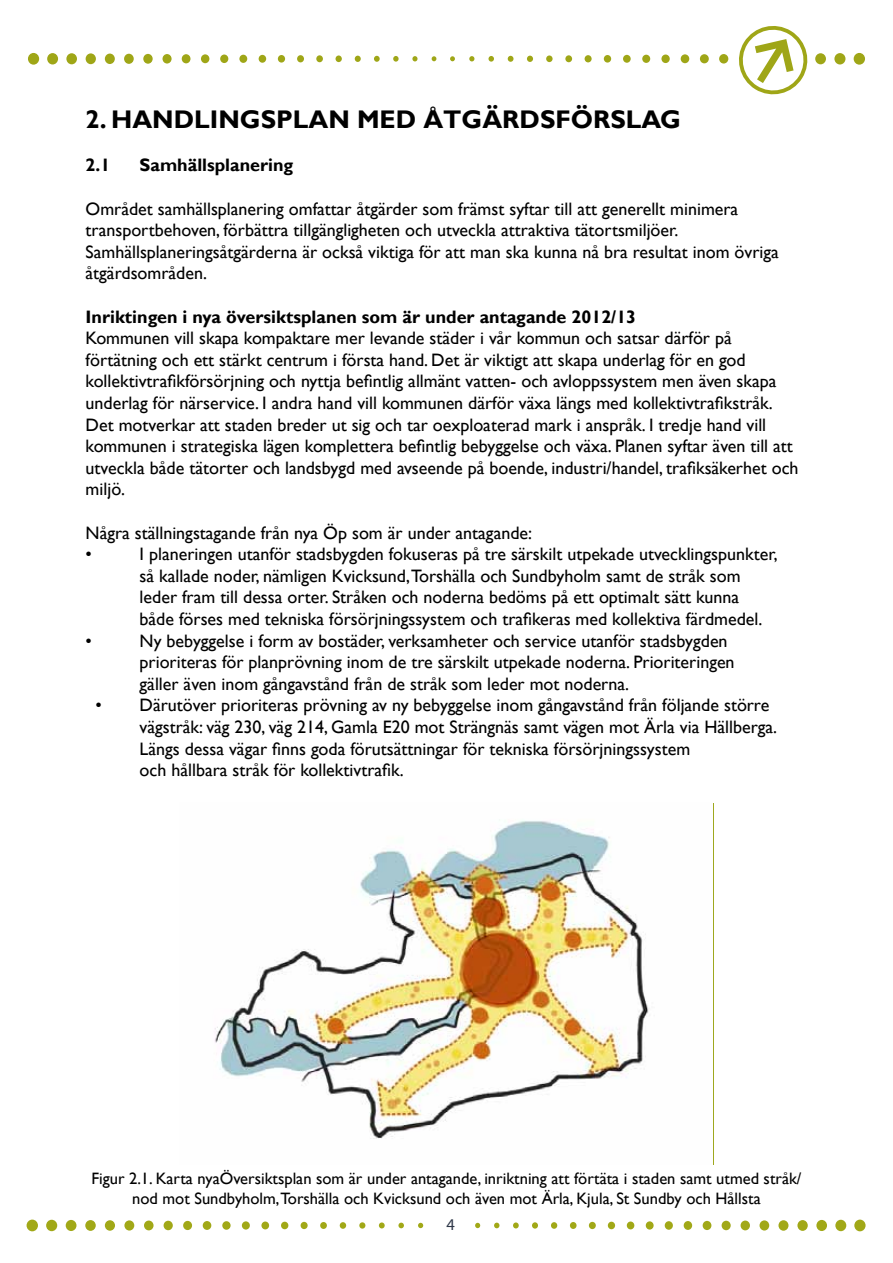
<style>
.page{position:relative;width:893px;height:1263px;background:#fff}
.page>*{position:absolute;margin:0;border:0;box-sizing:border-box;transform-origin:0 0}
.t1{font:700 25.5px "Gill Sans";color:#000}
.t2{font:18px/21.6px "Gill Sans";color:#000}
.t3{font:700 18px "Gill Sans";color:#000}
.t4{font:16.5px/19.8px "Gill Sans";color:#000;text-align:center}
.t5{font:16.5px "Myriad Pro";color:#2e3748}
</style>
<div class="page">
<div style="left:854px;top:53px;width:11px;height:12px;background:#9fa617;border-radius:50%"></div>
<div style="left:834px;top:53px;width:11px;height:11px;background:#9fa617;border-radius:50%"></div>
<div style="left:815px;top:53px;width:11px;height:11px;background:#9fa617;border-radius:50%"></div>
<div style="left:719px;top:54px;width:9px;height:10px;background:#9fa617;border-radius:50%"></div>
<div style="left:700px;top:54px;width:9px;height:9px;background:#9fa617;border-radius:50%"></div>
<div style="left:681px;top:54px;width:8px;height:9px;background:#9fa617;border-radius:50%"></div>
<div style="left:661px;top:55px;width:9px;height:8px;background:#9fa617;border-radius:50%"></div>
<div style="left:642px;top:55px;width:8px;height:8px;background:#9fa617;border-radius:50%"></div>
<div style="left:623px;top:55px;width:8px;height:8px;background:#9fa617;border-radius:50%"></div>
<div style="left:604px;top:55px;width:7px;height:8px;background:#9fa617;border-radius:50%"></div>
<div style="left:585px;top:55px;width:7px;height:7px;background:#9fa617;border-radius:50%"></div>
<div style="left:565px;top:55px;width:7px;height:7px;background:#9fa617;border-radius:50%"></div>
<div style="left:546px;top:55px;width:7px;height:7px;background:#9fa617;border-radius:50%"></div>
<svg style="left:527px;top:56px;width:6px;height:6px"></svg>
<svg style="left:508px;top:56px;width:5px;height:6px"></svg>
<svg style="left:488px;top:56px;width:6px;height:6px"></svg>
<svg style="left:469px;top:56px;width:5px;height:5px"></svg>
<svg style="left:450px;top:56px;width:5px;height:5px"></svg>
<div style="left:28px;top:53px;width:11px;height:12px;background:#9fa617;border-radius:50%"></div>
<div style="left:47px;top:53px;width:11px;height:11px;background:#9fa617;border-radius:50%"></div>
<div style="left:66px;top:53px;width:11px;height:11px;background:#9fa617;border-radius:50%"></div>
<div style="left:86px;top:53px;width:10px;height:11px;background:#9fa617;border-radius:50%"></div>
<div style="left:105px;top:54px;width:10px;height:10px;background:#9fa617;border-radius:50%"></div>
<div style="left:124px;top:54px;width:10px;height:10px;background:#9fa617;border-radius:50%"></div>
<div style="left:143px;top:54px;width:10px;height:10px;background:#9fa617;border-radius:50%"></div>
<div style="left:163px;top:54px;width:9px;height:10px;background:#9fa617;border-radius:50%"></div>
<div style="left:182px;top:54px;width:8px;height:9px;background:#9fa617;border-radius:50%"></div>
<div style="left:201px;top:54px;width:8px;height:9px;background:#9fa617;border-radius:50%"></div>
<div style="left:220px;top:55px;width:8px;height:8px;background:#9fa617;border-radius:50%"></div>
<div style="left:239px;top:55px;width:8px;height:8px;background:#9fa617;border-radius:50%"></div>
<div style="left:259px;top:55px;width:7px;height:8px;background:#9fa617;border-radius:50%"></div>
<div style="left:278px;top:55px;width:7px;height:8px;background:#9fa617;border-radius:50%"></div>
<div style="left:297px;top:55px;width:7px;height:7px;background:#9fa617;border-radius:50%"></div>
<div style="left:316px;top:55px;width:7px;height:7px;background:#9fa617;border-radius:50%"></div>
<div style="left:336px;top:55px;width:6px;height:7px;background:#9fa617;border-radius:50%"></div>
<svg style="left:355px;top:56px;width:6px;height:6px"></svg>
<svg style="left:374px;top:56px;width:6px;height:6px"></svg>
<svg style="left:393px;top:56px;width:6px;height:6px"></svg>
<svg style="left:412px;top:56px;width:5px;height:5px"></svg>
<svg style="left:432px;top:56px;width:4px;height:5px"></svg>
<svg style="left:739px;top:26px;width:69px;height:69px"></svg>
<div style="left:27px;top:1219px;width:11px;height:12px;background:#a1a817;border-radius:50%"></div>
<div style="left:46px;top:1220px;width:11px;height:11px;background:#a1a817;border-radius:50%"></div>
<div style="left:66px;top:1220px;width:10px;height:11px;background:#a1a817;border-radius:50%"></div>
<div style="left:85px;top:1220px;width:11px;height:11px;background:#a1a817;border-radius:50%"></div>
<div style="left:105px;top:1220px;width:10px;height:11px;background:#a1a817;border-radius:50%"></div>
<div style="left:124px;top:1220px;width:10px;height:10px;background:#a1a817;border-radius:50%"></div>
<div style="left:144px;top:1220px;width:10px;height:10px;background:#a1a817;border-radius:50%"></div>
<div style="left:164px;top:1221px;width:9px;height:9px;background:#a1a817;border-radius:50%"></div>
<div style="left:183px;top:1221px;width:9px;height:9px;background:#a1a817;border-radius:50%"></div>
<div style="left:203px;top:1221px;width:8px;height:9px;background:#a1a817;border-radius:50%"></div>
<div style="left:222px;top:1221px;width:9px;height:9px;background:#a1a817;border-radius:50%"></div>
<div style="left:242px;top:1221px;width:8px;height:8px;background:#a1a817;border-radius:50%"></div>
<div style="left:261px;top:1221px;width:8px;height:8px;background:#a1a817;border-radius:50%"></div>
<div style="left:281px;top:1222px;width:7px;height:7px;background:#a1a817;border-radius:50%"></div>
<div style="left:301px;top:1222px;width:7px;height:7px;background:#a1a817;border-radius:50%"></div>
<div style="left:320px;top:1222px;width:7px;height:7px;background:#a1a817;border-radius:50%"></div>
<div style="left:340px;top:1222px;width:6px;height:7px;background:#a1a817;border-radius:50%"></div>
<svg style="left:359px;top:1222px;width:6px;height:6px"></svg>
<svg style="left:379px;top:1222px;width:6px;height:6px"></svg>
<svg style="left:398px;top:1222px;width:6px;height:6px"></svg>
<svg style="left:418px;top:1223px;width:5px;height:5px"></svg>
<div style="left:854px;top:1219px;width:11px;height:12px;background:#a1a817;border-radius:50%"></div>
<div style="left:835px;top:1220px;width:11px;height:11px;background:#a1a817;border-radius:50%"></div>
<div style="left:816px;top:1220px;width:11px;height:11px;background:#a1a817;border-radius:50%"></div>
<div style="left:797px;top:1220px;width:11px;height:11px;background:#a1a817;border-radius:50%"></div>
<div style="left:778px;top:1220px;width:10px;height:11px;background:#a1a817;border-radius:50%"></div>
<div style="left:759px;top:1220px;width:10px;height:10px;background:#a1a817;border-radius:50%"></div>
<div style="left:741px;top:1220px;width:9px;height:10px;background:#a1a817;border-radius:50%"></div>
<div style="left:722px;top:1221px;width:9px;height:9px;background:#a1a817;border-radius:50%"></div>
<div style="left:703px;top:1221px;width:8px;height:9px;background:#a1a817;border-radius:50%"></div>
<div style="left:684px;top:1221px;width:8px;height:9px;background:#a1a817;border-radius:50%"></div>
<div style="left:665px;top:1221px;width:8px;height:9px;background:#a1a817;border-radius:50%"></div>
<div style="left:646px;top:1221px;width:8px;height:8px;background:#a1a817;border-radius:50%"></div>
<div style="left:627px;top:1221px;width:7px;height:8px;background:#a1a817;border-radius:50%"></div>
<div style="left:608px;top:1222px;width:7px;height:7px;background:#a1a817;border-radius:50%"></div>
<div style="left:589px;top:1222px;width:7px;height:7px;background:#a1a817;border-radius:50%"></div>
<div style="left:570px;top:1222px;width:7px;height:7px;background:#a1a817;border-radius:50%"></div>
<div style="left:551px;top:1222px;width:6px;height:7px;background:#a1a817;border-radius:50%"></div>
<svg style="left:532px;top:1222px;width:6px;height:6px"></svg>
<svg style="left:513px;top:1222px;width:6px;height:6px"></svg>
<svg style="left:494px;top:1222px;width:5px;height:6px"></svg>
<svg style="left:475px;top:1223px;width:5px;height:5px"></svg>
<img style="left:214px;top:820px;width:435px;height:319px">
<h1 class="t1" style="left:86px;top:104px;width:597px">2. HANDLINGSPLAN MED ÅTGÄRDSFÖRSLAG</h1>
<p class="t3" style="left:86px;top:154px;width:26px">2.1</p>
<p class="t3" style="left:140px;top:154px;width:155px">Samhällsplanering</p>
<p class="t2" style="left:86px;top:198px;width:695px">Området samhällsplanering omfattar åtgärder som främst syftar till att generellt minimera transportbehoven, förbättra tillgängligheten och utveckla attraktiva tätortsmiljöer.<br>Samhällsplaneringsåtgärderna är också viktiga för att man ska kunna nå bra resultat inom övriga åtgärdsområden.</p>
<p class="t3" style="left:86px;top:306px;width:552px">Inriktingen i nya översiktsplanen som är under antagande 2012/13</p>
<p class="t2" style="left:86px;top:328px;width:714px">Kommunen vill skapa kompaktare mer levande städer i vår kommun och satsar därför på förtätning och ett stärkt centrum i första hand. Det är viktigt att skapa underlag för en god kollektivtrafikförsörjning och nyttja befintlig allmänt vatten- och avloppssystem men även skapa underlag för närservice. I andra hand vill kommunen därför växa längs med kollektivtrafikstråk.<br>Det motverkar att staden breder ut sig och tar oexploaterad mark i anspråk. I tredje hand vill kommunen i strategiska lägen komplettera befintlig bebyggelse och växa. Planen syftar även till att utveckla både tätorter och landsbygd med avseende på boende, industri/handel, trafiksäkerhet och miljö.</p>
<p class="t2" style="left:86px;top:522px;width:448px">Några ställningstagande från nya Öp som är under antagande: •</p>
<p class="t2" style="left:140px;top:544px;width:640px">I planeringen utanför stadsbygden fokuseras på tre särskilt utpekade utvecklingspunkter, så kallade noder, nämligen Kvicksund,Torshälla och Sundbyholm samt de stråk som leder fram till dessa orter. Stråken och noderna bedöms på ett optimalt sätt kunna både förses med tekniska försörjningssystem och trafikeras med kollektiva färdmedel.</p>
<p class="t2" style="left:86px;top:630px;width:8px">•</p>
<p class="t2" style="left:140px;top:630px;width:596px">Ny bebyggelse i form av bostäder, verksamheter och service utanför stadsbygden prioriteras för planprövning inom de tre särskilt utpekade noderna. Prioriteringen gäller även inom gångavstånd från de stråk som leder mot noderna.</p>
<p class="t2" style="left:140px;top:695px;width:639px;text-indent:-44px">• Därutöver prioriteras prövning av ny bebyggelse inom gångavstånd från följande större vägstråk: väg 230, väg 214, Gamla E20 mot Strängnäs samt vägen mot Ärla via Hällberga.<br>Längs dessa vägar finns goda förutsättningar för tekniska försörjningssystem<br>och hållbara stråk för kollektivtrafik.</p>
<p class="t4" style="left:91px;top:1169px;width:712px">Figur 2.1. Karta nyaÖversiktsplan som är under antagande, inriktning att förtäta i staden samt utmed stråk/ nod mot Sundbyholm,Torshälla och Kvicksund och även mot Ärla, Kjula, St Sundby och Hållsta</p>
<p class="t5" style="left:446px;top:1214px;width:10px">4</p>
</div>
